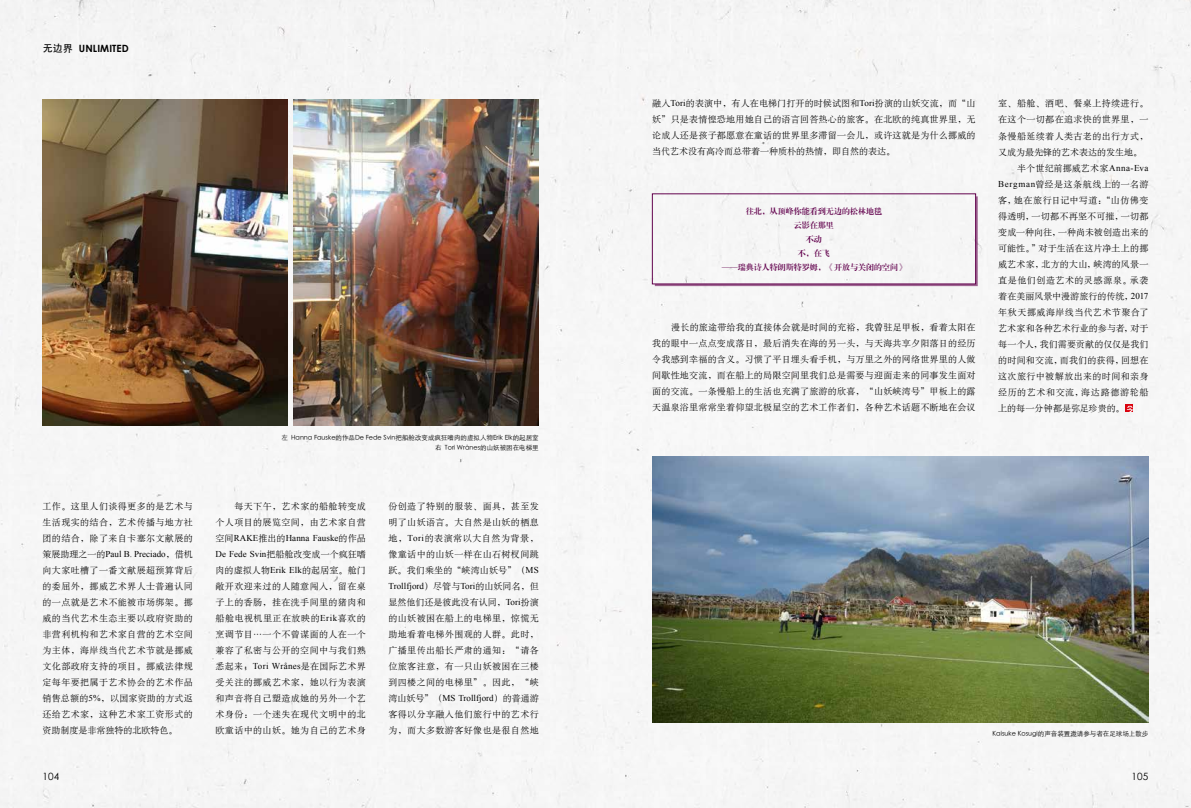
<style>
.page{position:relative;width:1191px;height:808px;background:#f6f6f6}
.page>*{position:absolute;margin:0;border:0;box-sizing:border-box;transform-origin:0 0}
.t1{font:700 10px "Century Gothic";letter-spacing:.01em;color:#000}
.t2{font:10px "Century Gothic";letter-spacing:.01em;color:#000}
.t3{font:9px/16px "H Ya 6 gj";letter-spacing:.045em;color:#000;text-align:justify}
.t4{font:9px "Times New Roman";letter-spacing:.005em;color:#000}
.t5{font:9px "H Ya 6 gj";letter-spacing:.025em;color:#000}
.t6{font:9px "H Ya 6 gj";letter-spacing:.01em;color:#000}
.t7{font:9px "H Ya 6 gj";color:#000}
.t8{font:9px "H Ya 6 gj";letter-spacing:-.005em;color:#000}
.t9{font:9px "H Ya 6 gj";letter-spacing:.015em;color:#000}
.t10{font:9px "H Ya 6 gj";letter-spacing:.075em;color:#000}
.t11{font:9px "H Ya 6 gj";letter-spacing:.07em;color:#000}
.t12{font:9px "H Ya 6 gj";letter-spacing:.005em;color:#000}
.t13{font:8px/14px "FZXBSK GBK1 0";color:#63034e;text-align:center}
.t14{font:300 6.5px/10px "ST Heiti SC";color:#000;text-align:right}
.s1{font-family:"Adobe Heiti Std";font-weight:400}
.s2{font-family:"H Ya 6 gj"}
.s3{font-family:"Times New Roman"}
</style>
<div class="page">
<img style="left:43px;top:99px;width:245px;height:327px">
<img style="left:293px;top:99px;width:246px;height:327px">
<div style="left:654px;top:195px;width:324px;height:92px;background:#f6f6f6"></div>
<img style="left:652px;top:456px;width:496px;height:266px">
<svg style="left:1124px;top:404px;width:8px;height:8px"></svg>
<svg style="left:1126px;top:406px;width:6px;height:6px"></svg>
<p class="t1" style="left:43px;top:42px;width:88px"><span class="s1">无边界</span> UNLIMITED</p>
<p class="t3" style="left:43px;top:499px;width:152px">工作。这里人们谈得更多的是艺术与生活现实的结合，艺术传播与地方社团的结合，除了来自卡塞尔文献展的</p>
<p class="t4" style="left:43px;top:548px;width:152px"><span class="s2">策展助理之一的</span>Paul B. Preciado<span class="s2">，借机</span></p>
<p class="t3" style="left:43px;top:563px;width:152px">向大家吐槽了一番文献展超预算背后的委屈外，挪威艺术界人士普遍认同的一点就是艺术不能被市场绑架。挪威的当代艺术生态主要以政府资助的非营利机构和艺术家自营的艺术空间为主体，海岸线当代艺术节就是挪威文化部政府支持的项目。挪威法律规定每年要把属于艺术协会的艺术作品销售总额的<span class="s3">5%</span>，以国家资助的方式返还给艺术家，这种艺术家工资形式的资助制度是非常独特的北欧特色。</p>
<p class="t14" style="left:281px;top:432px;width:259px">左 Hanna Fauske的作品De Fede Svin把船舱改变成疯狂嗜肉的虚拟人物Erik Elk的起居室右 Tori Wrånes的山妖被困在电梯里</p>
<p class="t3" style="left:215px;top:499px;width:152px;text-align:right">每天下午，艺术家的船舱转变成<br>个人项目的展览空间，由艺术家自营</p>
<p class="t4" style="left:215px;top:532px;width:152px"><span class="s2">空间</span>RAKE<span class="s2">推出的</span>Hanna Fauske<span class="s2">的作品</span></p>
<p class="t3" style="left:215px;top:547px;width:152px"><span class="s3">De Fede Svin</span>把船舱改变成一个疯狂嗜肉的虚拟人物<span class="s3">Erik Elk</span>的起居室。舱门敞开欢迎来过的人随意闯入，留在桌子上的香肠，挂在洗手间里的猪肉和船舱电视机里正在放映的<span class="s3">Erik</span>喜欢的烹调节目…一个不曾谋面的人在一个兼容了私密与公开的空间中与我们熟悉起来；<span class="s3">Tori Wrånes</span>是在国际艺术界受关注的挪威艺术家，她以行为表演和声音将自己塑造成她的另外一个艺术身份：一个迷失在现代文明中的北欧童话中的山妖。她为自己的艺术身</p>
<p class="t3" style="left:388px;top:499px;width:152px">份创造了特别的服装、面具，甚至发明了山妖语言。大自然是山妖的栖息地，<span class="s3">Tori</span>的表演常以大自然为背景，像童话中的山妖一样在山石树杈间跳跃。我们乘坐的“峡湾山妖号”（<span class="s3">MS</span></p>
<p class="t4" style="left:388px;top:580px;width:152px">Trollfjord<span class="s2">）尽管与</span>Tori<span class="s2">的山妖同名，但</span></p>
<p class="t3" style="left:388px;top:595px;width:152px">显然他们还是彼此没有认同，<span class="s3">Tori</span>扮演的山妖被困在船上的电梯里，惊慌无助地看着电梯外围观的人群。此时，广播里传出船长严肃的通知：“请各位旅客注意，有一只山妖被困在三楼到四楼之间的电梯里”。因此，“峡</p>
<p class="t4" style="left:388px;top:692px;width:152px"><span class="s2">湾山妖号”（</span>MS Trollfjord<span class="s2">）的普通游</span></p>
<p class="t3" style="left:388px;top:707px;width:152px">客得以分享融入他们旅行中的艺术行为，而大多数游客好像也是很自然地</p>
<p class="t3" style="left:652px;top:96px;width:325px">融入<span class="s3">Tori</span>的表演中，有人在电梯门打开的时候试图和<span class="s3">Tori</span>扮演的山妖交流，而“山妖”只是表情惶恐地用她自己的语言回答热心的旅客。在北欧的纯真世界里，无论成人还是孩子都愿意在童话的世界里多滞留一会儿，或许这就是为什么挪威的当代艺术没有高冷而总带着一种质朴的热情，即自然的表达。</p>
<p class="t13" style="left:722px;top:205px;width:185px">往北，从顶峰你能看到无边的松林地毯<br>云影在那里<br>不动<br>不，在飞<br>——瑞典诗人特朗斯特罗姆，《开放与关闭的空间》</p>
<p class="t3" style="left:652px;top:319px;width:325px;text-indent:19px">漫长的旅途带给我的直接体会就是时间的充裕，我曾驻足甲板，看着太阳在我的眼中一点点变成落日，最后消失在海的另一头，与天海共享夕阳落日的经历令我感到幸福的含义。习惯了平日埋头看手机，与万里之外的网络世界里的人做间歇性地交流，而在船上的局限空间里我们总是需要与迎面走来的同事发生面对面的交流。一条慢船上的生活也充满了旅游的欣喜，“山妖峡湾号”甲板上的露天温泉浴里常常坐着仰望北极星空的艺术工作者们，各种艺术话题不断地在会议</p>
<p class="t3" style="left:998px;top:96px;width:152px">室、船舱、酒吧、餐桌上持续进行。</p>
<p class="t3" style="left:998px;top:112px;width:152px">在这个一切都在追求快的世界里，一</p>
<p class="t3" style="left:998px;top:128px;width:152px">条慢船延续着人类古老的出行方式，</p>
<p class="t7" style="left:998px;top:147px;width:145px">又成为最先锋的艺术表达的发生地。</p>
<p class="t9" style="left:1017px;top:163px;width:133px">半个世纪前挪威艺术家<span class="s3">Anna-Eva</span></p>
<p class="t3" style="left:998px;top:176px;width:152px"><span class="s3">Bergman</span>曾经是这条航线上的一名游</p>
<p class="t3" style="left:998px;top:192px;width:152px">客，她在旅行日记中写道：“山仿佛变</p>
<p class="t3" style="left:998px;top:208px;width:152px">得透明，一切都不再坚不可摧，一切都</p>
<p class="t7" style="left:998px;top:227px;width:152px">变成一种向往，一种尚未被创造出来的</p>
<p class="t5" style="left:998px;top:243px;width:152px">可能性。”对于生活在这片净土上的挪</p>
<p class="t5" style="left:998px;top:259px;width:152px">威艺术家，北方的大山，峡湾的风景一</p>
<p class="t10" style="left:998px;top:275px;width:152px">直是他们创造艺术的灵感源泉。承袭</p>
<p class="t8" style="left:998px;top:291px;width:152px">着在美丽风景中漫游旅行的传统，<span class="s3">2017</span></p>
<p class="t3" style="left:998px;top:304px;width:152px">年秋天挪威海岸线当代艺术节聚合了</p>
<p class="t6" style="left:998px;top:323px;width:152px">艺术家和各种艺术行业的参与者，对于</p>
<p class="t6" style="left:998px;top:339px;width:152px">每一个人，我们需要贡献的仅仅是我们</p>
<p class="t5" style="left:998px;top:355px;width:152px">的时间和交流，而我们的获得，回想在</p>
<p class="t3" style="left:998px;top:368px;width:152px">这次旅行中被解放出来的时间和亲身</p>
<p class="t11" style="left:998px;top:387px;width:152px">经历的艺术和交流，海达路德游轮船</p>
<p class="t12" style="left:998px;top:403px;width:128px">上的每一分钟都是弥足珍贵的。</p>
<p class="t14" style="left:992px;top:728px;width:157px">Kaisuke Kosugi的声音装置邀请参与者在足球场上散步</p>
<p class="t2" style="left:43px;top:770px;width:18px">104</p>
<p class="t2" style="left:1131px;top:770px;width:18px">105</p>
</div>
